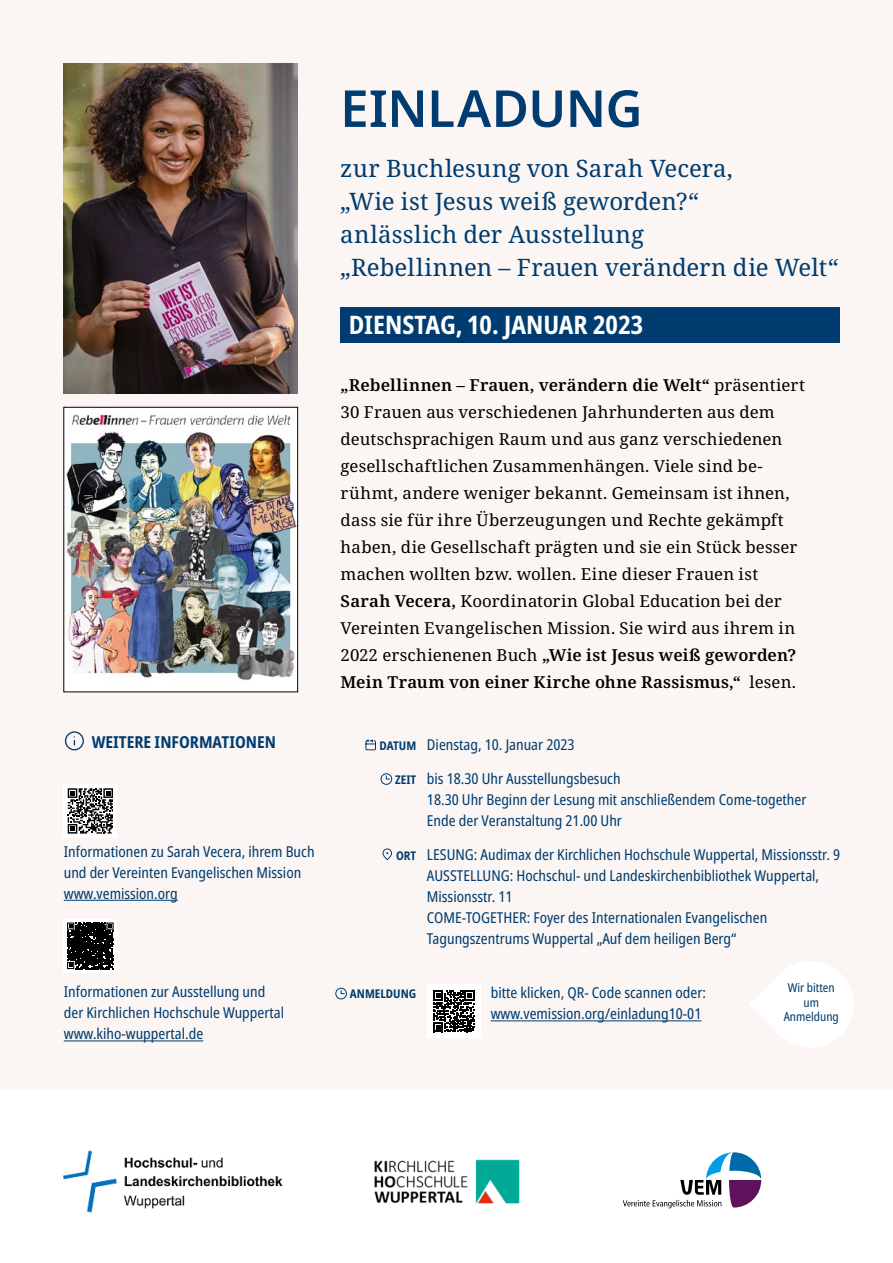
<style>
.page{position:relative;width:893px;height:1263px;background:#fff}
.page>*{position:absolute;margin:0;border:0;box-sizing:border-box;transform-origin:0 0}
.t1{font:600 51px "Noto Sans";letter-spacing:-.01em;color:#003c70}
.Infos{font:700 condensed 25.5px "Noto Sans";color:#fff}
.t2{font:24px "Noto Serif";color:#003c70}
.text{font:16.5px/27px "Noto Serif";letter-spacing:.01em;color:#000}
.Infos-2{font:700 condensed 16.5px "Noto Sans";color:#003c70}
.Infos-3{font:condensed 15px/21px "Noto Sans";color:#003c70}
.Infos-4{font:condensed 12.3px/14.7px "Noto Sans";color:#003c70;text-align:center}
.Infos-5{font:700 condensed 12px "Noto Sans";color:#003c70}
.s1{font-weight:600}
.s2{font-weight:700;font-size:12px}
</style>
<div class="page">
<div style="left:0;top:0;width:893px;height:1089px;background:#fbf6f3"></div>
<hr style="left:491px;top:1020px;width:210px;height:1px;background:#003c70">
<svg style="left:365px;top:739px;width:11px;height:12px"></svg>
<svg style="left:380px;top:773px;width:12px;height:12px"></svg>
<div style="left:383px;top:848px;width:9px;height:12px;border:1px solid #003c70;border-radius:4px"></div>
<svg style="left:335px;top:987px;width:12px;height:13px"></svg>
<div style="left:427px;top:985px;width:53px;height:53px;background:#fff"></div>
<svg style="left:433px;top:990px;width:42px;height:42px"></svg>
<img style="left:64px;top:64px;width:234px;height:329px">
<img style="left:66px;top:409px;width:230px;height:281px">
<div style="left:64px;top:407px;width:234px;height:285px;border:1px solid #000"></div>
<img style="left:374px;top:1159px;width:146px;height:45px">
<img style="left:63px;top:1150px;width:220px;height:63px">
<div style="left:340px;top:307px;width:500px;height:35px;background:#003c70"></div>
<svg style="left:64px;top:731px;width:20px;height:20px"></svg>
<div style="left:64px;top:784px;width:53px;height:53px;background:#fff"></div>
<svg style="left:68px;top:788px;width:45px;height:45px"></svg>
<div style="left:64px;top:919px;width:53px;height:53px;background:#fff"></div>
<svg style="left:67px;top:969px;width:47px;height:1px"></svg>
<svg style="left:67px;top:922px;width:47px;height:47px;background:#1b1b1b"></svg>
<hr style="left:64px;top:900px;width:114px;height:1px;background:#003c70">
<hr style="left:64px;top:1040px;width:139px;height:1px;background:#003c70">
<svg style="left:750px;top:962px;width:103px;height:85px"></svg>
<svg style="left:623px;top:1152px;width:138px;height:56px"></svg>
<p class="Infos-2" style="left:92px;top:730px;width:186px">WEITERE INFORMATIONEN</p>
<p class="Infos-3" style="left:64px;top:841px;width:252px">Informationen zu Sarah Vecera, ihrem Buch und der Vereinten Evangelischen Mission</p>
<p class="Infos-3" style="left:64px;top:883px;width:115px">www.vemission.org</p>
<p class="Infos-3" style="left:64px;top:982px;width:222px">Informationen zur Ausstellung und der Kirchlichen Hochschule Wuppertal</p>
<p class="Infos-3" style="left:64px;top:1024px;width:141px">www.kiho-wuppertal.de</p>
<p class="t1" style="left:340px;top:72px;width:304px">EINLADUNG</p>
<p class="t2" style="left:340px;top:152px;width:394px">zur Buchlesung von Sarah Vecera,</p>
<p class="t2" style="left:340px;top:185px;width:360px">„Wie ist Jesus weiß geworden?“</p>
<p class="t2" style="left:340px;top:218px;width:305px">anlässlich der Ausstellung</p>
<p class="t2" style="left:340px;top:251px;width:500px">„Rebellinnen – Frauen verändern die Welt“</p>
<p class="Infos" style="left:349px;top:306px;width:296px">DIENSTAG, 10. JANUAR 2023</p>
<p class="text" style="left:341px;top:372px;width:466px"><span class="s1">„Rebellinnen – Frauen, verändern die Welt“</span> präsentiert 30 Frauen aus verschiedenen Jahrhunderten aus dem deutschsprachigen Raum und aus ganz verschiedenen gesellschaftlichen Zusammenhängen. Viele sind be&shy;rühmt, andere weniger bekannt. Gemeinsam ist ihnen, dass sie für ihre Überzeugungen und Rechte gekämpft haben, die Gesellschaft prägten und sie ein Stück besser machen wollten bzw. wollen. Eine dieser Frauen ist <span class="s1">Sarah Vecera,</span> Koordinatorin Global Education bei der Vereinten Evangelischen Mission. Sie wird aus ihrem in 2022 erschienenen Buch <span class="s1">„Wie ist Jesus weiß geworden?<br>Mein Traum von einer Kirche ohne Rassismus,“</span> lesen.</p>
<p class="Infos-3" style="left:379px;top:734px;width:197px"><span class="s2">DATUM</span> Dienstag, 10. Januar 2023</p>
<p class="Infos-3" style="left:427px;top:768px;width:381px;text-indent:-32px"><span class="s2">ZEIT</span> bis 18.30 Uhr Ausstellungsbesuch<br>18.30 Uhr Beginn der Lesung mit anschließendem Come-together<br>Ende der Veranstaltung 21.00 Uhr</p>
<p class="Infos-3" style="left:396px;top:844px;width:446px"><span class="s2">ORT</span> LESUNG: Audimax der Kirchlichen Hochschule Wuppertal, Missionsstr. 9</p>
<p class="Infos-3" style="left:427px;top:865px;width:394px">AUSSTELLUNG: Hochschul- und Landeskirchenbibliothek Wuppertal,<br>Missionsstr. 11</p>
<p class="Infos-3" style="left:427px;top:907px;width:342px">COME-TOGETHER: Foyer des Internationalen Evangelischen<br>Tagungszentrums Wuppertal „Auf dem heiligen Berg“</p>
<p class="Infos-5" style="left:350px;top:985px;width:68px">ANMELDUNG</p>
<p class="Infos-3" style="left:491px;top:983px;width:217px">bitte klicken, QR- Code scannen oder: www.vemission.org/einladung10-01</p>
<p class="Infos-4" style="left:788px;top:980px;width:49px">Wir bitten</p>
<p class="Infos-4" style="left:784px;top:995px;width:57px">um<br>Anmeldung</p>
</div>
